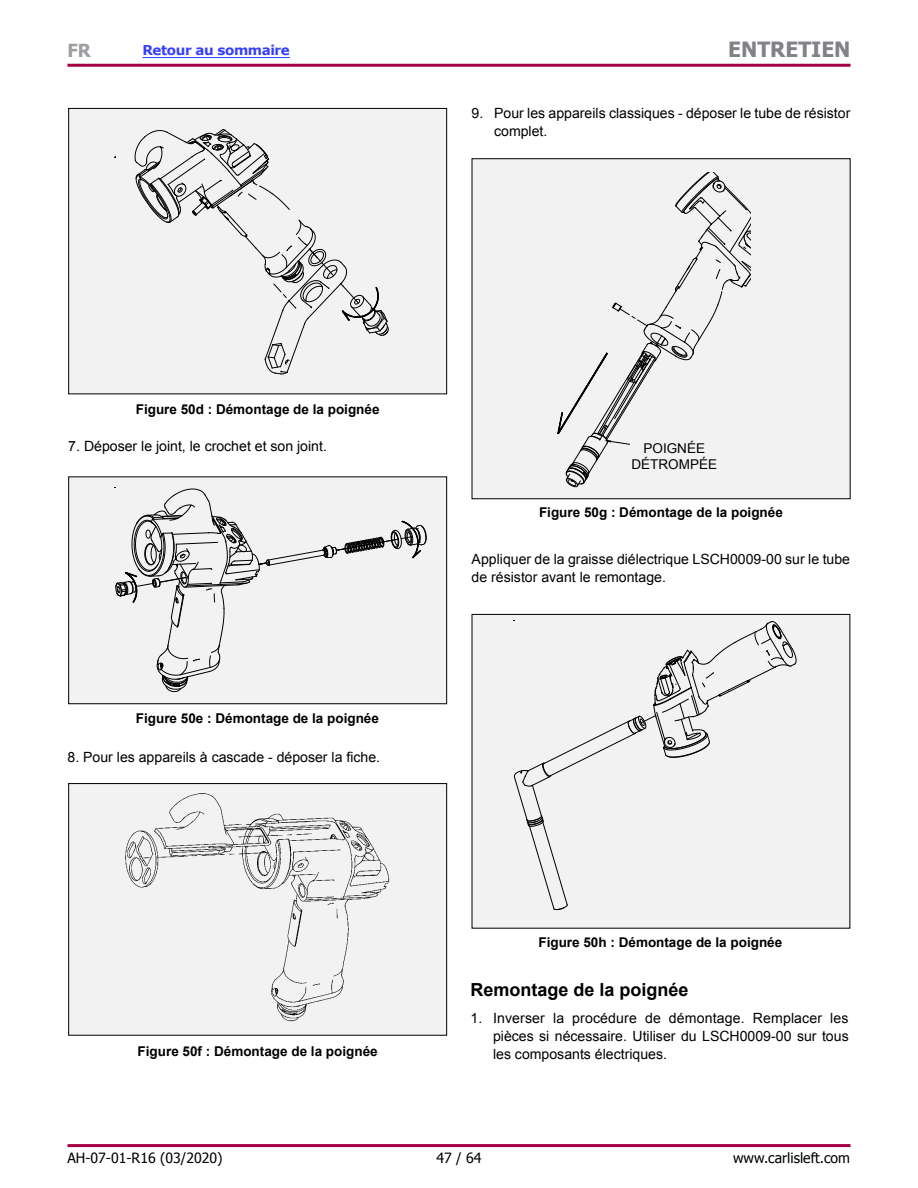
<style>
.page{position:relative;width:918px;height:1188px;background:#fff}
.page>*{position:absolute;margin:0;border:0;box-sizing:border-box;transform-origin:0 0}
.t1{font:700 21px "Tahoma";color:#808285}
.t2{font:700 18px "Arial";color:#000}
.t3{font:700 18px "Tahoma";color:#9d9fa2}
.t4{font:14.1px/18px "Arial";color:#000}
.t5{font:14.1px "Tahoma";color:#000}
.t6{font:700 13.5px "Arial";color:#000}
.t7{font:13.5px/16.2px "Arial";color:#000;text-align:center}
.t8{font:700 13.5px "Verdana";letter-spacing:-.03em;color:#363ffb}
</style>
<div class="page">
<div style="left:69px;top:477px;width:378px;height:227px;background:#f2f2f2"></div>
<div style="left:68px;top:477px;width:379px;height:227px;border:1px solid #000"></div>
<div style="left:69px;top:108px;width:378px;height:286px;background:#f2f2f2"></div>
<div style="left:68px;top:108px;width:379px;height:286px;border:1px solid #000"></div>
<div style="left:472px;top:614px;width:378px;height:314px;background:#f2f2f2"></div>
<div style="left:472px;top:159px;width:378px;height:340px;background:#f2f2f2"></div>
<div style="left:69px;top:784px;width:378px;height:251px;background:#f2f2f2"></div>
<div style="left:68px;top:783px;width:379px;height:253px;border:1px solid #000"></div>
<svg style="left:135px;top:129px;width:254px;height:245px"></svg>
<svg style="left:114px;top:487px;width:312px;height:205px"></svg>
<svg style="left:558px;top:173px;width:193px;height:314px"></svg>
<svg style="left:513px;top:620px;width:283px;height:290px"></svg>
<img style="left:125px;top:793px;width:265px;height:229px">
<div style="left:630px;top:438px;width:89px;height:35px;background:#f2f2f2"></div>
<hr style="left:142px;top:57px;width:148px;height:1px;background:#363ffb">
<hr style="left:68px;top:64px;width:782px;height:3px;background:#a30046">
<hr style="left:68px;top:1144px;width:782px;height:3px;background:#a30046">
<p class="t3" style="left:68px;top:37px;width:25px">FR</p>
<h1 class="t1" style="left:728px;top:35px;width:124px">ENTRETIEN</h1>
<p class="t8" style="left:142px;top:41px;width:149px">Retour au sommaire</p>
<p class="t4" style="left:494px;top:104px;width:358px;text-indent:-23px">9. Pour les appareils classiques - déposer le tube de résistor complet.</p>
<p class="t6" style="left:136px;top:400px;width:245px">Figure 50d : Démontage de la poignée</p>
<p class="t4" style="left:68px;top:437px;width:260px">7. Déposer le joint, le crochet et son joint.</p>
<p class="t6" style="left:136px;top:709px;width:245px">Figure 50e : Démontage de la poignée</p>
<p class="t4" style="left:68px;top:748px;width:314px">8. Pour les appareils à cascade - déposer la fiche.</p>
<p class="t6" style="left:138px;top:1043px;width:242px">Figure 50f : Démontage de la poignée</p>
<p class="t7" style="left:632px;top:440px;width:87px">POIGNÉE<br>DÉTROMPÉE</p>
<p class="t6" style="left:539px;top:504px;width:245px">Figure 50g : Démontage de la poignée</p>
<p class="t4" style="left:472px;top:550px;width:380px">Appliquer de la graisse diélectrique LSCH0009-00 sur le tube de résistor avant le remontage.</p>
<p class="t6" style="left:538px;top:934px;width:245px">Figure 50h : Démontage de la poignée</p>
<p class="t2" style="left:471px;top:978px;width:220px">Remontage de la poignée</p>
<p class="t4" style="left:493px;top:1009px;width:357px;text-align:justify;text-indent:-23px">1. Inverser la procédure de démontage. Remplacer les pièces si nécessaire. Utiliser du LSCH0009-00 sur tous les composants électriques.</p>
<p class="t5" style="left:68px;top:1149px;width:157px">AH-07-01-R16 (03/2020)</p>
<p class="t5" style="left:436px;top:1149px;width:46px">47 / 64</p>
<p class="t5" style="left:733px;top:1149px;width:119px">www.carlisleft.com</p>
</div>
